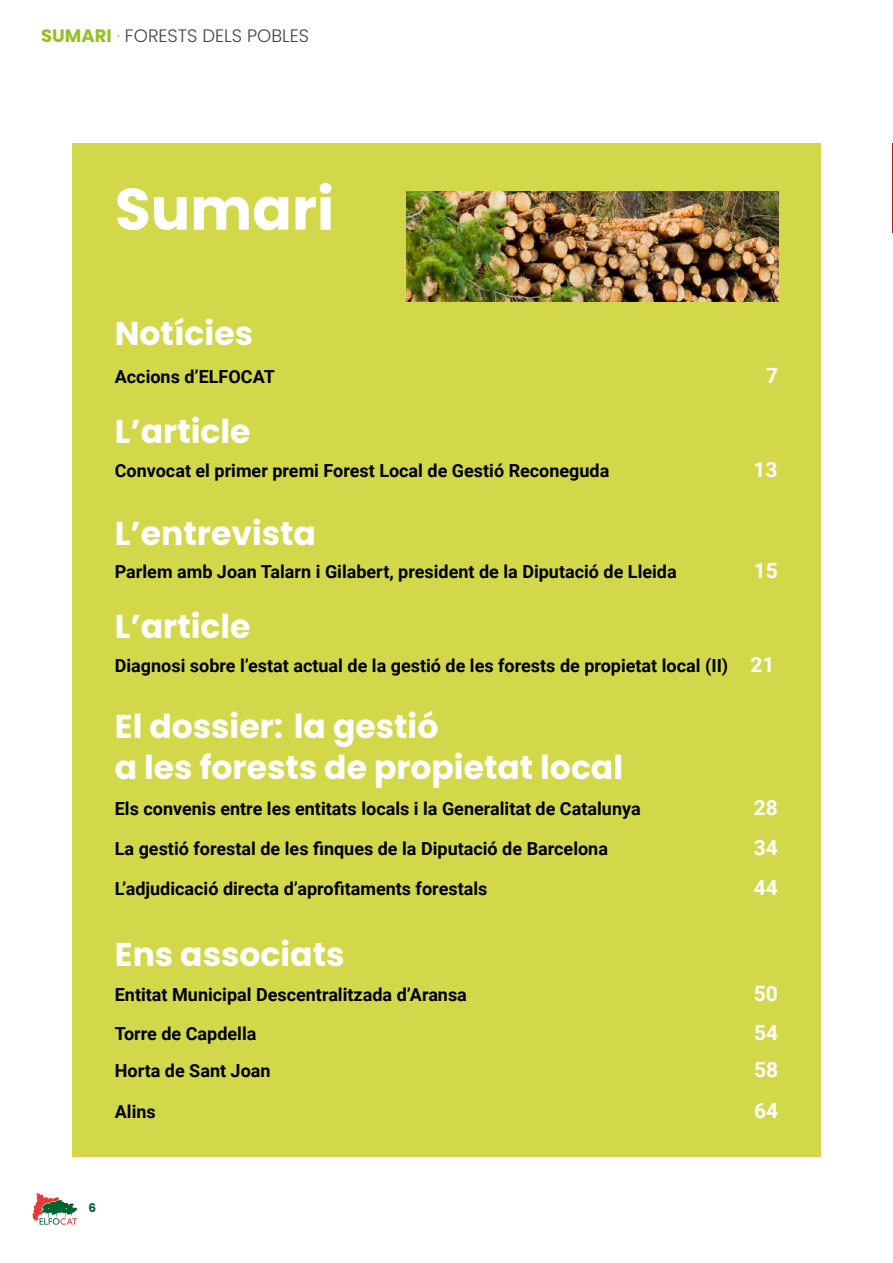
<style>
.page{position:relative;width:893px;height:1263px;background:#fff}
.page>*{position:absolute;margin:0;border:0;box-sizing:border-box;transform-origin:0 0}
.t1{font:700 58.5px "Poppins";color:#fff}
.t2{font:700 33px/40.5px "Poppins";color:#fff}
.t3{font:700 21px "Roboto";color:#fff}
.t4{font:700 18px "Roboto";color:#000}
.t5{font:300 18px "Poppins";color:#424545}
.t6{font:700 12px "Poppins";color:#00662f}
.s1{font-weight:700;color:#98c022}
.s2{color:#98c022}
.s3{font-size:21px;color:#fff}
</style>
<div class="page">
<div style="left:72px;top:143px;width:749px;height:1014px;background:#d2d849"></div>
<img style="left:407px;top:191px;width:371px;height:111px">
<hr style="left:892px;top:143px;width:1px;height:90px;background:#b61e1d">
<svg style="left:32px;top:1193px;width:45px;height:32px"></svg>
<p class="t5" style="left:41px;top:26px;width:269px"><span class="s1">SUMARI</span> <span class="s2">·</span> FORESTS DELS POBLES</p>
<h1 class="t1" style="left:115px;top:175px;width:221px">Sumari</h1>
<h2 class="t2" style="left:115px;top:313px;width:140px">Notícies</h2>
<p class="t4" style="left:115px;top:364px;width:162px">Accions d’ELFOCAT</p>
<p class="t3" style="left:766px;top:361px;width:14px">7</p>
<h2 class="t2" style="left:115px;top:411px;width:137px">L’article</h2>
<p class="t4" style="left:115px;top:458px;width:496px">Convocat el primer premi Forest Local de Gestió Reconeguda</p>
<p class="t3" style="left:753px;top:455px;width:26px">13</p>
<h2 class="t2" style="left:115px;top:514px;width:203px">L’entrevista</h2>
<p class="t4" style="left:115px;top:559px;width:563px">Parlem amb Joan Talarn i Gilabert, president de la Diputació de Lleida</p>
<p class="t3" style="left:754px;top:556px;width:26px">15</p>
<h2 class="t2" style="left:115px;top:606px;width:137px">L’article</h2>
<p class="t4" style="left:115px;top:653px;width:661px">Diagnosi sobre l’estat actual de la gestió de les forests de propietat local (II) <span class="s3">21</span></p>
<h2 class="t2" style="left:115px;top:706px;width:510px">El dossier: la gestió<br>a les forests de propietat local</h2>
<p class="t4" style="left:115px;top:796px;width:527px">Els convenis entre les entitats locals i la Generalitat de Catalunya</p>
<p class="t3" style="left:754px;top:793px;width:26px">28</p>
<p class="t4" style="left:115px;top:836px;width:495px">La gestió forestal de les finques de la Diputació de Barcelona</p>
<p class="t3" style="left:754px;top:833px;width:26px">34</p>
<p class="t4" style="left:115px;top:876px;width:374px">L’adjudicació directa d’aprofitaments forestals</p>
<p class="t3" style="left:754px;top:873px;width:26px">44</p>
<h2 class="t2" style="left:115px;top:934px;width:231px">Ens associats</h2>
<p class="t4" style="left:115px;top:982px;width:354px">Entitat Municipal Descentralitzada d’Aransa</p>
<p class="t3" style="left:754px;top:978px;width:26px">50</p>
<p class="t4" style="left:115px;top:1021px;width:143px">Torre de Capdella</p>
<p class="t3" style="left:754px;top:1018px;width:26px">54</p>
<p class="t4" style="left:115px;top:1058px;width:157px">Horta de Sant Joan</p>
<p class="t3" style="left:754px;top:1055px;width:26px">58</p>
<p class="t4" style="left:115px;top:1099px;width:42px">Alins</p>
<p class="t3" style="left:754px;top:1096px;width:26px">64</p>
<p class="t6" style="left:89px;top:1201px;width:9px">6</p>
</div>
